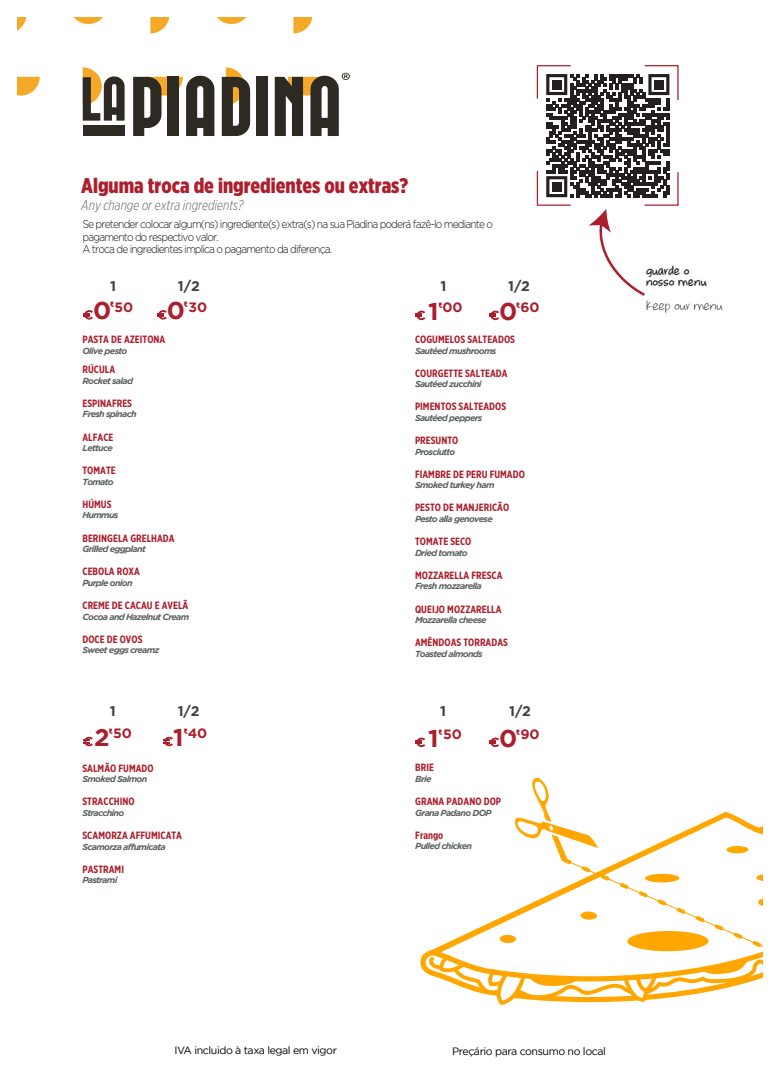
<style>
.page{position:relative;width:780px;height:1088px;background:#fff}
.page>*{position:absolute;margin:0;border:0;box-sizing:border-box;transform-origin:0 0}
.t1{font:700 24.25px "Gotham";color:#ac1e2d}
.t2{font:900 21.25px "Gotham X Narrow";color:#ad1f2d}
.t3{font:700 15.12px/11.9px "whateverittakes";letter-spacing:.02em;color:#231f20}
.t4{font:15.12px "whateverittakes";letter-spacing:.02em;color:#231f20}
.t5{font:700 14.12px "Gotham";color:#414041}
.t6{font:italic 300 14px "Gotham X Narrow";color:#656568}
.t7{font:700 13.5px "Gotham";color:#ac1e2d}
.t8{font:300 11.25px/12.2px "Gotham";letter-spacing:-.08em;color:#0f1313;scale:.91 1}
.t9{font:700 10.62px "Gotham X Narrow";letter-spacing:.005em;color:#ad1f2d}
.t10{font:10.62px "Gotham";letter-spacing:-.04em;color:#000001}
.t11{font:italic 700 8.75px "Gotham";letter-spacing:-.08em;color:#5d6161}
.s1{font-size:24.25px}
</style>
<div class="page">
<svg style="left:484px;top:777px;width:269px;height:228px"></svg>
<svg style="left:425px;top:812px;width:337px;height:169px"></svg>
<svg style="left:74px;top:18px;width:28px;height:6px"></svg>
<svg style="left:150px;top:18px;width:19px;height:15px"></svg>
<svg style="left:217px;top:18px;width:29px;height:6px"></svg>
<svg style="left:293px;top:18px;width:19px;height:15px"></svg>
<svg style="left:18px;top:18px;width:8px;height:12px"></svg>
<svg style="left:18px;top:77px;width:22px;height:19px"></svg>
<svg style="left:133px;top:76px;width:81px;height:60px"></svg>
<svg style="left:222px;top:67px;width:28px;height:69px"></svg>
<div style="left:256px;top:77px;width:12px;height:59px;background:#2d2923"></div>
<div style="left:83px;top:126px;width:42px;height:10px;background:#2d2923"></div>
<svg style="left:83px;top:67px;width:42px;height:54px"></svg>
<svg style="left:275px;top:73px;width:75px;height:63px"></svg>
<svg style="left:83px;top:310px;width:10px;height:9px"></svg>
<svg style="left:157px;top:310px;width:10px;height:9px"></svg>
<svg style="left:415px;top:311px;width:10px;height:9px"></svg>
<svg style="left:489px;top:311px;width:10px;height:9px"></svg>
<svg style="left:83px;top:737px;width:10px;height:9px"></svg>
<svg style="left:163px;top:737px;width:10px;height:9px"></svg>
<svg style="left:415px;top:737px;width:10px;height:10px"></svg>
<svg style="left:489px;top:737px;width:10px;height:10px"></svg>
<svg style="left:536px;top:65px;width:143px;height:231px"></svg>
<div style="left:552px;top:80px;width:9px;height:9px;background:#231f20"></div>
<div style="left:654px;top:80px;width:9px;height:9px;background:#231f20"></div>
<div style="left:552px;top:182px;width:9px;height:9px;background:#231f20"></div>
<h2 class="t2" style="left:81px;top:173px;width:328px">Alguma troca de ingredientes ou extras?</h2>
<h3 class="t6" style="left:81px;top:197px;width:164px">Any change or extra ingredients?</h3>
<p class="t8" style="left:82px;top:218px;width:452px">Se pretender colocar algum(ns) ingrediente(s) extra(s) na sua Piadina poderá fazê-lo mediante o pagamento do respectivo valor.<br>A troca de ingredientes implica o pagamento da diferença.</p>
<h3 class="t5" style="left:110px;top:278px;width:7px">1</h3>
<h3 class="t5" style="left:178px;top:278px;width:23px">1/2</h3>
<h3 class="t5" style="left:440px;top:278px;width:7px">1</h3>
<h3 class="t5" style="left:508px;top:278px;width:23px">1/2</h3>
<h1 class="t1" style="left:93px;top:297px;width:20px">0</h1>
<h3 class="t7" style="left:114px;top:299px;width:20px">50</h3>
<h1 class="t1" style="left:167px;top:297px;width:20px">0</h1>
<h3 class="t7" style="left:188px;top:299px;width:20px">30</h3>
<h3 class="t7" style="left:428px;top:299px;width:36px"><span class="s1">1</span> 00</h3>
<h3 class="t7" style="left:499px;top:299px;width:42px"><span class="s1">0</span>60</h3>
<p class="t9" style="left:82px;top:333px;width:84px">PASTA DE AZEITONA</p>
<p class="t11" style="left:82px;top:345px;width:46px">Olive pesto</p>
<p class="t9" style="left:82px;top:363px;width:34px">RÚCULA</p>
<p class="t11" style="left:82px;top:375px;width:52px">Rocket salad</p>
<p class="t9" style="left:82px;top:397px;width:51px">ESPINAFRES</p>
<p class="t11" style="left:82px;top:409px;width:56px">Fresh spinach</p>
<p class="t9" style="left:82px;top:430px;width:32px">ALFACE</p>
<p class="t11" style="left:82px;top:443px;width:32px">Lettuce</p>
<p class="t9" style="left:82px;top:464px;width:35px">TOMATE</p>
<p class="t11" style="left:82px;top:477px;width:33px">Tomato</p>
<p class="t9" style="left:82px;top:498px;width:31px">HÚMUS</p>
<p class="t11" style="left:82px;top:510px;width:37px">Hummus</p>
<p class="t9" style="left:82px;top:531px;width:94px">BERINGELA GRELHADA</p>
<p class="t11" style="left:82px;top:544px;width:65px">Grilled eggplant</p>
<p class="t9" style="left:82px;top:565px;width:59px">CEBOLA ROXA</p>
<p class="t11" style="left:82px;top:578px;width:52px">Purple onion</p>
<p class="t9" style="left:82px;top:599px;width:107px">CREME DE CACAU E AVELÃ</p>
<p class="t11" style="left:82px;top:611px;width:108px">Cocoa and Hazelnut Cream</p>
<p class="t9" style="left:82px;top:632px;width:62px">DOCE DE OVOS</p>
<p class="t11" style="left:82px;top:645px;width:79px">Sweet eggs creamz</p>
<p class="t9" style="left:415px;top:333px;width:102px">COGUMELOS SALTEADOS</p>
<p class="t11" style="left:415px;top:345px;width:83px">Sautéed mushrooms</p>
<p class="t9" style="left:415px;top:366px;width:94px">COURGETTE SALTEADA</p>
<p class="t11" style="left:415px;top:379px;width:68px">Sautéed zucchini</p>
<p class="t9" style="left:415px;top:400px;width:93px">PIMENTOS SALTEADOS</p>
<p class="t11" style="left:415px;top:413px;width:69px">Sautéed peppers</p>
<p class="t9" style="left:415px;top:434px;width:45px">PRESUNTO</p>
<p class="t11" style="left:415px;top:446px;width:42px">Prosciutto</p>
<p class="t9" style="left:415px;top:467px;width:111px">FIAMBRE DE PERU FUMADO</p>
<p class="t11" style="left:415px;top:480px;width:81px">Smoked turkey ham</p>
<p class="t9" style="left:415px;top:501px;width:96px">PESTO DE MANJERICÃO</p>
<p class="t11" style="left:415px;top:514px;width:79px">Pesto alla genovese</p>
<p class="t9" style="left:415px;top:535px;width:58px">TOMATE SECO</p>
<p class="t11" style="left:415px;top:547px;width:54px">Dried tomato</p>
<p class="t9" style="left:415px;top:568px;width:89px">MOZZARELLA FRESCA</p>
<p class="t11" style="left:415px;top:581px;width:68px">Fresh mozzarella</p>
<p class="t9" style="left:415px;top:602px;width:88px">QUEIJO MOZZARELLA</p>
<p class="t11" style="left:415px;top:615px;width:73px">Mozzarella cheese</p>
<p class="t9" style="left:415px;top:636px;width:94px">AMÊNDOAS TORRADAS</p>
<p class="t11" style="left:415px;top:648px;width:69px">Toasted almonds</p>
<h3 class="t5" style="left:110px;top:702px;width:7px">1</h3>
<h3 class="t5" style="left:178px;top:702px;width:23px">1/2</h3>
<h3 class="t5" style="left:440px;top:703px;width:7px">1</h3>
<h3 class="t5" style="left:509px;top:703px;width:23px">1/2</h3>
<h1 class="t1" style="left:94px;top:723px;width:17px">2</h1>
<h3 class="t7" style="left:113px;top:726px;width:20px">50</h3>
<h3 class="t7" style="left:173px;top:726px;width:36px"><span class="s1">1</span> 40</h3>
<h1 class="t1" style="left:428px;top:724px;width:12px">1</h1>
<h3 class="t7" style="left:443px;top:726px;width:20px">50</h3>
<h3 class="t7" style="left:499px;top:726px;width:42px"><span class="s1">0</span>90</h3>
<p class="t9" style="left:82px;top:761px;width:73px">SALMÃO FUMADO</p>
<p class="t11" style="left:82px;top:774px;width:66px">Smoked Salmon</p>
<p class="t9" style="left:82px;top:795px;width:54px">STRACCHINO</p>
<p class="t11" style="left:82px;top:808px;width:43px">Stracchino</p>
<p class="t9" style="left:82px;top:829px;width:101px">SCAMORZA AFFUMICATA</p>
<p class="t11" style="left:82px;top:841px;width:85px">Scamorza affumicata</p>
<p class="t9" style="left:82px;top:862px;width:43px">PASTRAMI</p>
<p class="t11" style="left:82px;top:875px;width:36px">Pastrami</p>
<p class="t9" style="left:415px;top:761px;width:20px">BRIE</p>
<p class="t11" style="left:415px;top:774px;width:18px">Brie</p>
<p class="t9" style="left:415px;top:795px;width:87px">GRANA PADANO DOP</p>
<p class="t11" style="left:415px;top:807px;width:78px">Grana Padano DOP</p>
<p class="t9" style="left:415px;top:828px;width:30px">Frango</p>
<p class="t11" style="left:415px;top:841px;width:58px">Pulled chicken</p>
<h3 class="t3" style="left:646px;top:264px;width:62px">guarde o nosso menu</h3>
<h3 class="t4" style="left:646px;top:296px;width:78px">keep our menu</h3>
<p class="t10" style="left:174px;top:1044px;width:164px">IVA incluido à taxa legal em vigor</p>
<p class="t10" style="left:452px;top:1045px;width:155px">Preçário para consumo no local</p>
</div>
